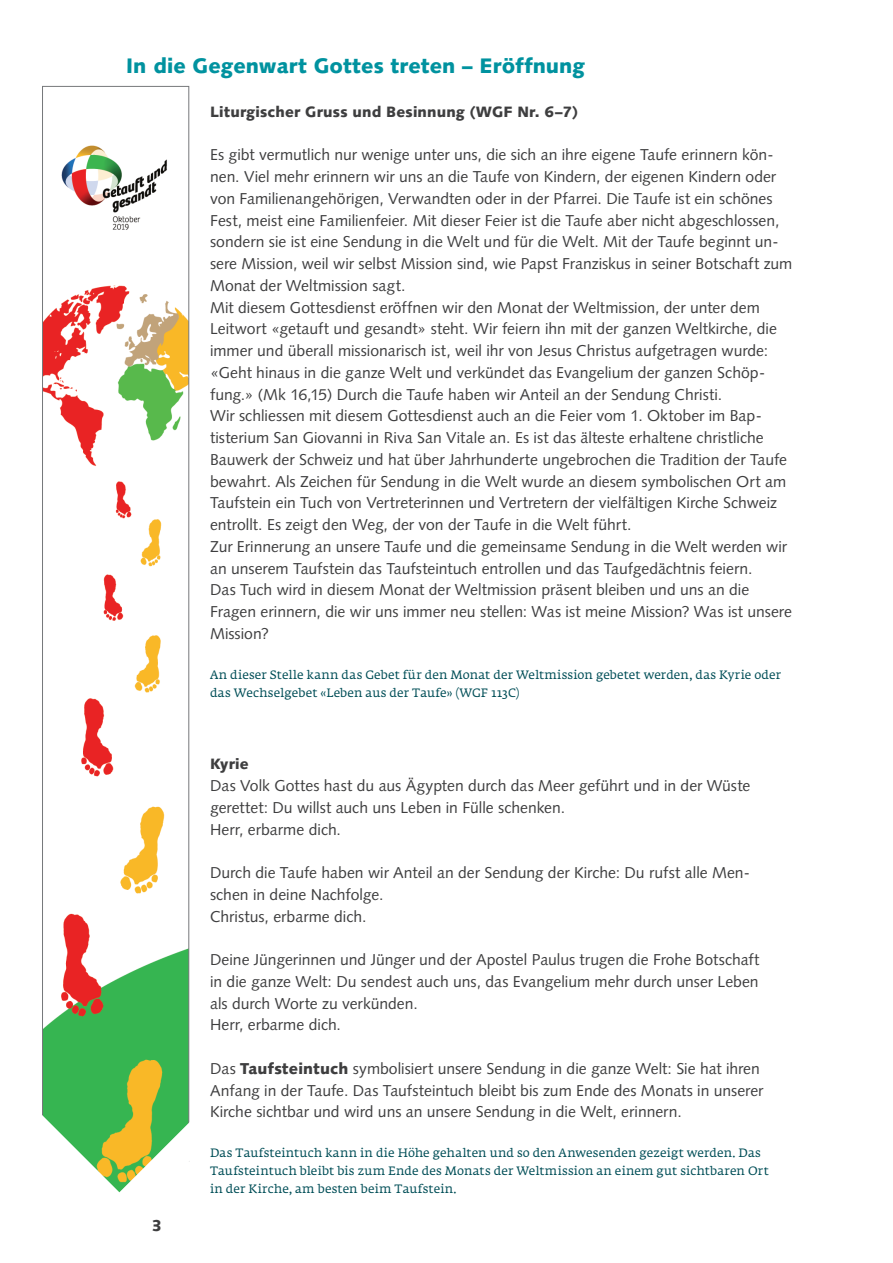
<style>
.page{position:relative;width:893px;height:1263px;background:#fff}
.page>*{position:absolute;margin:0;border:0;box-sizing:border-box;transform-origin:0 0}
.Titel_2_2019_Syntax{font:900 21px "Syntax LT Std";letter-spacing:.005em;color:#00929f}
.Lauftext_2019_Syntax{font:15.75px/21.8px "Syntax LT Std";color:#3e3e3f}
.Laufttext_2019{font:900 15.75px "Syntax LT Std";color:#3e3e3f}
.Titel_3_2019{font:900 15px "Syntax LT Std";letter-spacing:.015em;color:#3e3e3f}
.Bildlegende_Fedra_20{font:12px/18px "Fedra Serif A Std";letter-spacing:.015em;color:#004e57}
.s1{font-weight:900}
</style>
<div class="page">
<img style="left:44px;top:145px;width:143px;height:970px">
<div style="left:42px;top:86px;width:147px;height:1110px;border:1px solid #76787b"></div>
<svg style="left:42px;top:1115px;width:148px;height:81px"></svg>
<p class="Titel_2_2019_Syntax" style="left:126px;top:54px;width:460px">In die Gegenwart Gottes treten – Eröffnung</p>
<p class="Titel_3_2019" style="left:210px;top:103px;width:369px">Liturgischer Gruss und Besinnung (WGF Nr. 6–7)</p>
<p class="Lauftext_2019_Syntax" style="left:210px;top:144px;width:584px">Es gibt vermutlich nur wenige unter uns, die sich an ihre eigene Taufe erinnern kön&shy;nen. Viel mehr erinnern wir uns an die Taufe von Kindern, der eigenen Kindern oder von Familienangehörigen, Verwandten oder in der Pfarrei. Die Taufe ist ein schönes Fest, meist eine Familienfeier. Mit dieser Feier ist die Taufe aber nicht abgeschlossen, sondern sie ist eine Sendung in die Welt und für die Welt. Mit der Taufe beginnt un&shy;sere Mission, weil wir selbst Mission sind, wie Papst Franziskus in seiner Botschaft zum Monat der Weltmission sagt.</p>
<p class="Lauftext_2019_Syntax" style="left:210px;top:296px;width:568px">Mit diesem Gottesdienst eröffnen wir den Monat der Weltmission, der unter dem Leitwort «getauft und gesandt» steht. Wir feiern ihn mit der ganzen Weltkirche, die immer und überall missionarisch ist, weil ihr von Jesus Christus aufgetragen wurde: «Geht hinaus in die ganze Welt und verkündet das Evangelium der ganzen Schöp&shy;fung.» (Mk 16,15) Durch die Taufe haben wir Anteil an der Sendung Christi.</p>
<p class="Lauftext_2019_Syntax" style="left:210px;top:405px;width:579px">Wir schliessen mit diesem Gottesdienst auch an die Feier vom 1. Oktober im Bap&shy;tisterium San Giovanni in Riva San Vitale an. Es ist das älteste erhaltene christliche Bauwerk der Schweiz und hat über Jahrhunderte ungebrochen die Tradition der Taufe bewahrt. Als Zeichen für Sendung in die Welt wurde an diesem symbolischen Ort am Taufstein ein Tuch von Vertreterinnen und Vertretern der vielfältigen Kirche Schweiz entrollt. Es zeigt den Weg, der von der Taufe in die Welt führt.</p>
<p class="Lauftext_2019_Syntax" style="left:210px;top:535px;width:579px">Zur Erinnerung an unsere Taufe und die gemeinsame Sendung in die Welt werden wir an unserem Taufstein das Taufsteintuch entrollen und das Taufgedächtnis feiern.</p>
<p class="Lauftext_2019_Syntax" style="left:210px;top:579px;width:583px">Das Tuch wird in diesem Monat der Weltmission präsent bleiben und uns an die<br>Fragen erinnern, die wir uns immer neu stellen: Was ist meine Mission? Was ist unsere<br>Mission?</p>
<p class="Bildlegende_Fedra_20" style="left:210px;top:666px;width:573px">An dieser Stelle kann das Gebet für den Monat der Weltmission gebetet werden, das Kyrie oder das Wechselgebet «Leben aus der Taufe» (WGF 113C)</p>
<p class="Laufttext_2019" style="left:152px;top:1216px;width:12px">3</p>
<p class="Titel_3_2019" style="left:210px;top:755px;width:40px">Kyrie</p>
<p class="Lauftext_2019_Syntax" style="left:210px;top:775px;width:542px">Das Volk Gottes hast du aus Ägypten durch das Meer geführt und in der Wüste gerettet: Du willst auch uns Leben in Fülle schenken.</p>
<p class="Lauftext_2019_Syntax" style="left:210px;top:818px;width:132px">Herr, erbarme dich.</p>
<p class="Lauftext_2019_Syntax" style="left:210px;top:862px;width:541px">Durch die Taufe haben wir Anteil an der Sendung der Kirche: Du rufst alle Men&shy;schen in deine Nachfolge.</p>
<p class="Lauftext_2019_Syntax" style="left:210px;top:905px;width:158px">Christus, erbarme dich.</p>
<p class="Lauftext_2019_Syntax" style="left:210px;top:949px;width:551px;text-align:justify">Deine Jüngerinnen und Jünger und der Apostel Paulus trugen die Frohe Botschaft in die ganze Welt: Du sendest auch uns, das Evangelium mehr durch unser Leben als durch Worte zu verkünden.</p>
<p class="Lauftext_2019_Syntax" style="left:210px;top:1014px;width:132px">Herr, erbarme dich.</p>
<p class="Lauftext_2019_Syntax" style="left:210px;top:1057px;width:555px">Das <span class="s1">Taufsteintuch</span> symbolisiert unsere Sendung in die ganze Welt: Sie hat ihren<br>Anfang in der Taufe. Das Taufsteintuch bleibt bis zum Ende des Monats in unserer<br>Kirche sichtbar und wird uns an unsere Sendung in die Welt, erinnern.</p>
<p class="Bildlegende_Fedra_20" style="left:210px;top:1145px;width:560px">Das Taufsteintuch kann in die Höhe gehalten und so den Anwesenden gezeigt werden. Das<br>Taufsteintuch bleibt bis zum Ende des Monats der Weltmission an einem gut sichtbaren Ort in der Kirche, am besten beim Taufstein.</p>
</div>
